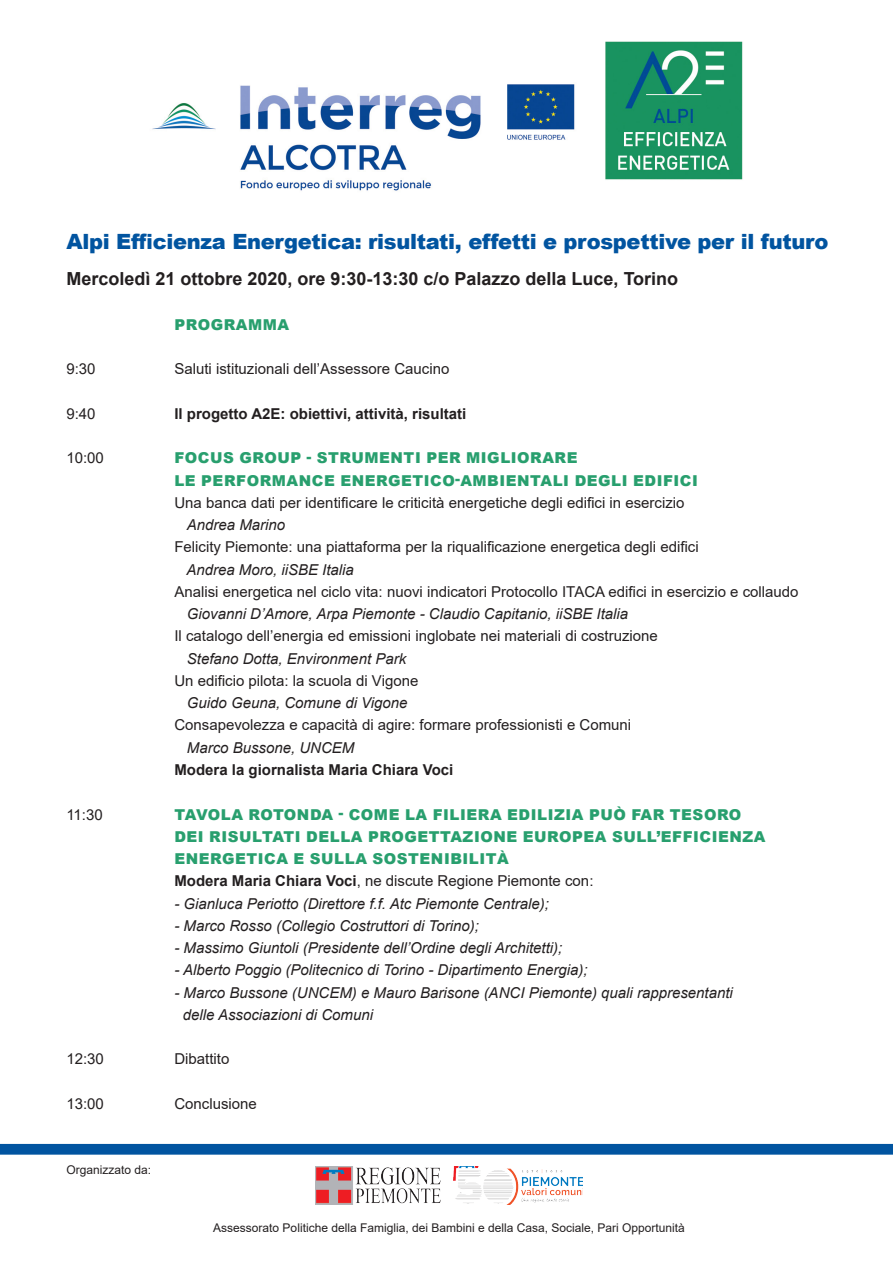
<style>
.page{position:relative;width:893px;height:1263px;background:#fff}
.page>*{position:absolute;margin:0;border:0;box-sizing:border-box;transform-origin:0 0}
.Testo{font:900 21px "Arial";letter-spacing:-.015em;color:#0154a0}
.Testo-2{font:700 18px "Arial";color:#231f20}
.Testo-3{font:15px "Arial";color:#231f20}
.Testo-4{font:italic 15px "Arial";color:#231f20}
.Testo-5{font:900 15px "Arial";letter-spacing:.035em;color:#289f6e}
.Testo-6{font:700 15px "Arial";color:#231f20}
.Testo-7{font:12px "Arial";color:#231f20}
.s1{font-weight:700}
</style>
<div class="page">
<div style="left:0;top:1144px;width:893px;height:11px;background:#0154a0"></div>
<img style="left:315px;top:1166px;width:125px;height:38px">
<img style="left:453px;top:1166px;width:130px;height:38px">
<img style="left:152px;top:41px;width:591px;height:150px">
<p class="Testo" style="left:66px;top:226px;width:764px">Alpi Efficienza Energetica: risultati, effetti e prospettive per il futuro</p>
<p class="Testo-2" style="left:66px;top:266px;width:613px">Mercoledì 21 ottobre 2020, ore 9:30-13:30 c/o Palazzo della Luce, Torino</p>
<p class="Testo-5" style="left:174px;top:314px;width:116px">PROGRAMMA</p>
<p class="Testo-3" style="left:66px;top:359px;width:31px">9:30</p>
<p class="Testo-3" style="left:174px;top:359px;width:277px">Saluti istituzionali dell’Assessore Caucino</p>
<p class="Testo-3" style="left:66px;top:403px;width:31px">9:40</p>
<p class="Testo-6" style="left:174px;top:403px;width:293px">Il progetto A2E: obiettivi, attività, risultati</p>
<p class="Testo-3" style="left:66px;top:448px;width:39px">10:00</p>
<p class="Testo-5" style="left:174px;top:447px;width:405px">FOCUS GROUP - STRUMENTI PER MIGLIORARE</p>
<p class="Testo-5" style="left:174px;top:469px;width:525px">LE PERFORMANCE ENERGETICO-AMBIENTALI DEGLI EDIFICI</p>
<p class="Testo-3" style="left:174px;top:492px;width:512px">Una banca dati per identificare le criticità energetiche degli edifici in esercizio</p>
<p class="Testo-4" style="left:187px;top:515px;width:100px">Andrea Marino</p>
<p class="Testo-3" style="left:174px;top:537px;width:526px">Felicity Piemonte: una piattaforma per la riqualificazione energetica degli edifici</p>
<p class="Testo-4" style="left:186px;top:560px;width:169px">Andrea Moro, iiSBE Italia</p>
<p class="Testo-3" style="left:174px;top:581px;width:626px">Analisi energetica nel ciclo vita: nuovi indicatori Protocollo ITACA edifici in esercizio e collaudo</p>
<p class="Testo-4" style="left:187px;top:604px;width:443px">Giovanni D’Amore, Arpa Piemonte - Claudio Capitanio, iiSBE Italia</p>
<p class="Testo-3" style="left:174px;top:626px;width:485px">Il catalogo dell’energia ed emissioni inglobate nei materiali di costruzione</p>
<p class="Testo-4" style="left:187px;top:649px;width:221px">Stefano Dotta, Environment Park</p>
<p class="Testo-3" style="left:174px;top:670px;width:246px">Un edificio pilota: la scuola di Vigone</p>
<p class="Testo-4" style="left:187px;top:693px;width:222px">Guido Geuna, Comune di Vigone</p>
<p class="Testo-3" style="left:174px;top:715px;width:458px">Consapevolezza e capacità di agire: formare professionisti e Comuni</p>
<p class="Testo-4" style="left:187px;top:738px;width:169px">Marco Bussone, UNCEM</p>
<p class="Testo-6" style="left:174px;top:759px;width:280px">Modera la giornalista Maria Chiara Voci</p>
<p class="Testo-3" style="left:66px;top:804px;width:38px">11:30</p>
<p class="Testo-5" style="left:174px;top:803px;width:569px">TAVOLA ROTONDA - COME LA FILIERA EDILIZIA PUÒ FAR TESORO</p>
<p class="Testo-5" style="left:174px;top:825px;width:593px">DEI RISULTATI DELLA PROGETTAZIONE EUROPEA SULL’EFFICIENZA</p>
<p class="Testo-5" style="left:174px;top:848px;width:336px">ENERGETICA E SULLA SOSTENIBILITÀ</p>
<p class="Testo-3" style="left:174px;top:871px;width:421px"><span class="s1">Modera Maria Chiara Voci</span>, ne discute Regione Piemonte con:</p>
<p class="Testo-4" style="left:174px;top:893px;width:376px">- Gianluca Periotto (Direttore f.f. Atc Piemonte Centrale);</p>
<p class="Testo-4" style="left:174px;top:916px;width:306px">- Marco Rosso (Collegio Costruttori di Torino);</p>
<p class="Testo-4" style="left:174px;top:938px;width:389px">- Massimo Giuntoli (Presidente dell’Ordine degli Architetti);</p>
<p class="Testo-4" style="left:174px;top:960px;width:415px">- Alberto Poggio (Politecnico di Torino - Dipartimento Energia);</p>
<p class="Testo-4" style="left:174px;top:982px;width:560px">- Marco Bussone (UNCEM) e Mauro Barisone (ANCI Piemonte) quali rappresentanti</p>
<p class="Testo-4" style="left:183px;top:1005px;width:192px">delle Associazioni di Comuni</p>
<p class="Testo-3" style="left:66px;top:1049px;width:39px">12:30</p>
<p class="Testo-3" style="left:174px;top:1049px;width:57px">Dibattito</p>
<p class="Testo-3" style="left:66px;top:1093px;width:39px">13:00</p>
<p class="Testo-3" style="left:174px;top:1093px;width:84px">Conclusione</p>
<p class="Testo-7" style="left:66px;top:1161px;width:86px">Organizzato da:</p>
<p class="Testo-7" style="left:213px;top:1220px;width:473px">Assessorato Politiche della Famiglia, dei Bambini e della Casa, Sociale, Pari Opportunità</p>
</div>
